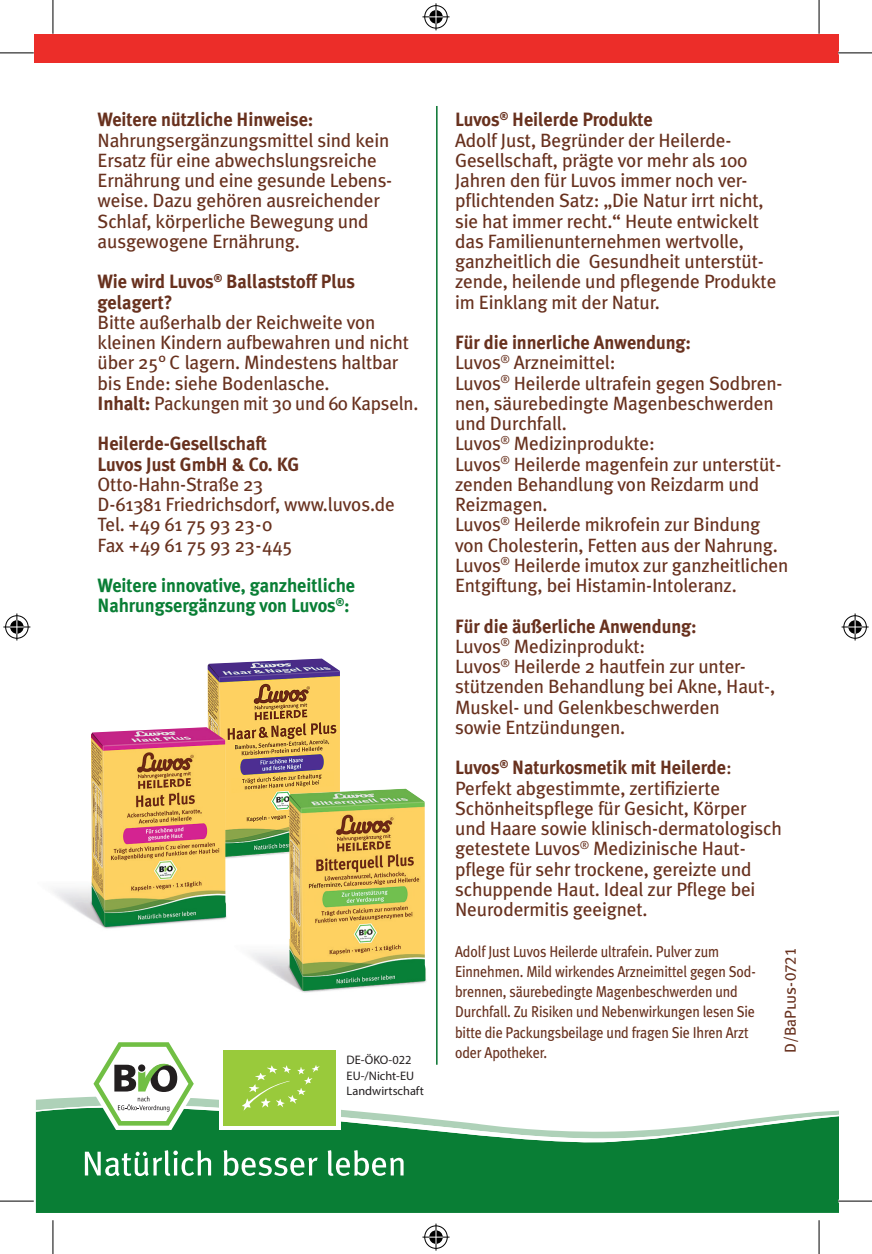
<style>
.page{position:relative;width:872px;height:1254px;background:#fff}
.page>*{position:absolute;margin:0;border:0;box-sizing:border-box;transform-origin:0 0}
.t1{font:19.35px/20.2px "Meta Plus";letter-spacing:-.01em;color:#68311e}
.t2{font:700 19.35px/20.2px "Meta Plus";letter-spacing:-.005em;color:#68311e;scale:.95 1}
.t3{font:700 19.35px/20.2px "Meta Plus";letter-spacing:-.005em;color:#097e35;scale:.95 1}
.t4{font:15.75px/20.2px "Meta Plus";letter-spacing:-.01em;color:#68311e;scale:.89 1}
.t5{font:15.75px "Meta Plus Book Caps";letter-spacing:-.01em;color:#68311e}
.t6{font:12.38px/15.5px "Myriad Pro";color:#231f20}
.s1{font-weight:700}
.s2{font-family:"Meta Plus"}
</style>
<div class="page">
<div style="left:34px;top:34px;width:803px;height:28px;background:#ec2d29"></div>
<div style="left:36px;top:1176px;width:801px;height:37px;background:#097e35"></div>
<svg style="left:36px;top:1038px;width:801px;height:138px"></svg>
<img style="left:207px;top:658px;width:133px;height:130px">
<img style="left:227px;top:788px;width:200px;height:205px">
<img style="left:53px;top:727px;width:174px;height:202px">
<hr style="left:436px;top:106px;width:1px;height:959px;background:#177c3d">
<hr style="left:0;top:53px;width:34px;height:1px;background:#000">
<hr style="left:837px;top:53px;width:34px;height:1px;background:#000">
<hr style="left:0;top:1201px;width:34px;height:1px;background:#000">
<hr style="left:837px;top:1201px;width:34px;height:1px;background:#000">
<hr style="left:53px;top:0;width:1px;height:34px;background:#000">
<hr style="left:53px;top:1220px;width:1px;height:34px;background:#000">
<hr style="left:818px;top:0;width:1px;height:34px;background:#000">
<hr style="left:818px;top:1220px;width:1px;height:34px;background:#000">
<svg style="left:422px;top:3px;width:27px;height:27px"></svg>
<svg style="left:422px;top:1223px;width:27px;height:27px"></svg>
<svg style="left:3px;top:613px;width:27px;height:27px"></svg>
<svg style="left:841px;top:613px;width:27px;height:27px"></svg>
<p class="t2" style="left:98px;top:109px;width:229px">Weitere nützliche Hinweise:</p>
<p class="t1" style="left:98px;top:129px;width:296px">Nahrungsergänzungsmittel sind kein Ersatz für eine abwechslungsreiche Ernährung und eine gesunde Lebens&shy;weise. Dazu gehören ausreichender Schlaf, körperliche Bewegung und ausgewogene Ernährung.</p>
<p class="t2" style="left:98px;top:271px;width:272px">Wie wird Luvos<sup>®</sup> Ballaststoff Plus gelagert?</p>
<p class="t1" style="left:98px;top:312px;width:322px">Bitte außerhalb der Reichweite von kleinen Kindern aufbewahren und nicht über 25° C lagern. Mindestens haltbar bis Ende: siehe Bodenlasche.<br><span class="s1">Inhalt:</span> Packungen mit 30 und 60 Kapseln.</p>
<p class="t2" style="left:98px;top:433px;width:214px">Heilerde-Gesellschaft<br>Luvos Just GmbH &amp; Co. KG</p>
<p class="t1" style="left:98px;top:474px;width:299px">Otto-Hahn-Straße 23<br>D-61381 Friedrichsdorf, www.luvos.de<br>Tel. +49 61 75 93 23-0<br>Fax +49 61 75 93 23-445</p>
<p class="t3" style="left:98px;top:575px;width:272px">Weitere innovative, ganzheitliche<br>Nahrungsergänzung von Luvos<sup>®</sup>:</p>
<p class="t6" style="left:346px;top:1052px;width:79px">DE-ÖKO-022<br>EU-/Nicht-EU<br>Landwirtschaft</p>
<p class="t1" style="left:455px;top:109px;width:322px"><span class="s1">Luvos</span><sup>®</sup> <span class="s1">Heilerde Produkte<br></span>Adolf Just, Begründer der Heilerde-Gesellschaft, prägte vor mehr als 100<br>Jahren den für Luvos immer noch ver&shy;pflichtenden Satz: „Die Natur irrt nicht, sie hat immer recht.“ Heute entwickelt das Familienunternehmen wertvolle, ganzheitlich die Gesundheit unterstüt&shy;zende, heilende und pflegende Produkte im Einklang mit der Natur.</p>
<p class="t1" style="left:455px;top:332px;width:334px"><span class="s1">Für die innerliche Anwendung:<br></span>Luvos<sup>®</sup> Arzneimittel:<br>Luvos<sup>®</sup> Heilerde ultrafein gegen Sodbren&shy;nen, säurebedingte Magenbeschwerden und Durchfall.<br>Luvos<sup>®</sup> Medizinprodukte:<br>Luvos<sup>®</sup> Heilerde magenfein zur unterstüt&shy;zenden Behandlung von Reizdarm und Reizmagen.<br>Luvos<sup>®</sup> Heilerde mikrofein zur Bindung von Cholesterin, Fetten aus der Nahrung.<br>Luvos<sup>®</sup> Heilerde imutox zur ganzheitlichen Entgiftung, bei Histamin-Intoleranz.</p>
<p class="t1" style="left:455px;top:615px;width:321px"><span class="s1">Für die äußerliche Anwendung:<br></span>Luvos<sup>®</sup> Medizinprodukt:<br>Luvos<sup>®</sup> Heilerde 2 hautfein zur unter&shy;stützenden Behandlung bei Akne, Haut-,<br>Muskel- und Gelenkbeschwerden<br>sowie Entzündungen.</p>
<p class="t1" style="left:455px;top:757px;width:328px"><span class="s1">Luvos</span><sup>®</sup> <span class="s1">Naturkosmetik mit Heilerde</span>:<br>Perfekt abgestimmte, zertifizierte Schönheitspflege für Gesicht, Körper und Haare sowie klinisch-dermatologisch getestete Luvos<sup>®</sup> Medizinische Haut&shy;pflege für sehr trockene, gereizte und schuppende Haut. Ideal zur Pflege bei Neurodermitis geeignet.</p>
<p class="t4" style="left:455px;top:941px;width:339px">Adolf Just Luvos Heilerde ultrafein. Pulver zum Einnehmen. Mild wirkendes Arzneimittel gegen Sod&shy;brennen, säurebedingte Magenbeschwerden und Durchfall. Zu Risiken und Nebenwirkungen lesen Sie bitte die Packungsbeilage und fragen Sie Ihren Arzt oder Apotheker.</p>
<p class="t5" style="left:780px;top:1053px;width:106px;rotate:-90deg">D/B<span class="s2">a</span>Plus-0721</p>
</div>
